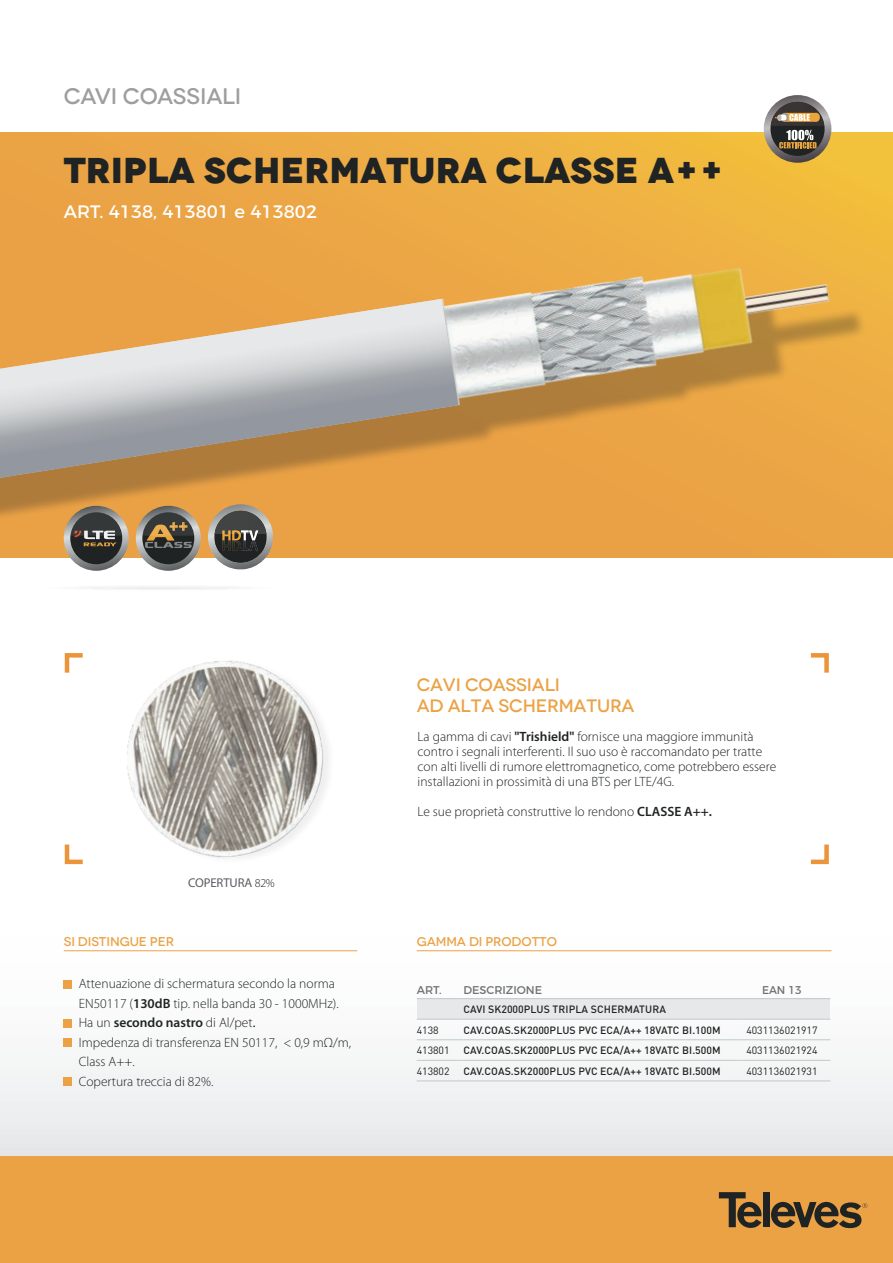
<style>
.page{position:relative;width:893px;height:1263px;background:#fff}
.page>*{position:absolute;margin:0;border:0;box-sizing:border-box;transform-origin:0 0}
.t1{font:800 expanded 36px "Novecento";color:#202323}
.t2{font:500 expanded 22.5px "Novecento";letter-spacing:-.015em;color:#9c9e9f}
.t3{font:500 expanded 18px/21.6px "Novecento";letter-spacing:-.01em;color:#eba245}
.t4{font:18px "Montserrat";color:#fff}
.t5{font:300 13.5px/19.5px "Myriad Pro";color:#202323}
.t6{font:500 expanded 12.75px "Novecento";letter-spacing:-.01em;color:#eba245}
.t7{font:12.75px "Myriad Pro";letter-spacing:-.01em;color:#5a5d62}
.t8{font:11.25px "Montserrat";color:#6f7172}
.t9{font:11.25px "Montserrat";color:#6f7172;scale:.95 1}
.t10{font:500 10.5px "DIN Pro";letter-spacing:.005em;color:#202323}
.t11{font:10.5px "DIN Pro";color:#202323}
.s1{font-weight:300;font-size:12px;color:#202323}
.s2{font-weight:600}
.s3{font-weight:400}
</style>
<div class="page">
<div style="left:0;top:857px;width:893px;height:300px;background:linear-gradient(to bottom,#fff,#ebeced)"></div>
<div style="left:0;top:1157px;width:893px;height:106px;background:#eba245"></div>
<svg style="left:719px;top:1192px;width:43px;height:36px"></svg>
<svg style="left:771px;top:1201px;width:96px;height:27px"></svg>
<div style="left:763px;top:1192px;width:6px;height:35px;background:#202323"></div>
<svg style="left:0;top:132px;width:893px;height:425px;background:#ecaa43"></svg>
<svg style="left:64px;top:653px;width:6px;height:20px"></svg>
<svg style="left:810px;top:653px;width:19px;height:20px"></svg>
<svg style="left:63px;top:844px;width:7px;height:22px"></svg>
<svg style="left:806px;top:844px;width:25px;height:22px"></svg>
<div style="left:64px;top:980px;width:8px;height:8px;background:#eba245"></div>
<div style="left:64px;top:1019px;width:8px;height:8px;background:#eba245"></div>
<div style="left:64px;top:1039px;width:8px;height:8px;background:#eba245"></div>
<div style="left:64px;top:1078px;width:8px;height:8px;background:#eba245"></div>
<hr style="left:64px;top:950px;width:293px;height:1px;background:#eba245">
<hr style="left:417px;top:950px;width:414px;height:1px;background:#eba245">
<img style="left:70px;top:653px;width:350px;height:251px">
<div style="left:42px;top:584px;width:234px;height:8px;background:#f8f8f8;border-radius:50%"></div>
<svg style="left:764px;top:95px;width:67px;height:68px"></svg>
<svg style="left:770px;top:102px;width:55px;height:54px"></svg>
<svg style="left:771px;top:102px;width:53px;height:46px;background:#716657"></svg>
<svg style="left:208px;top:531px;width:65px;height:38px;background:#78736a"></svg>
<svg style="left:64px;top:506px;width:65px;height:65px"></svg>
<div style="left:70px;top:512px;width:52px;height:52px;background:#202323;border-radius:50%"></div>
<svg style="left:136px;top:506px;width:65px;height:65px"></svg>
<div style="left:142px;top:512px;width:52px;height:52px;background:#202323;border-radius:50%"></div>
<svg style="left:142px;top:531px;width:52px;height:17px"></svg>
<svg style="left:70px;top:531px;width:52px;height:15px"></svg>
<div style="left:0;top:291px;width:866px;height:240px;background:#202323;opacity:.3"></div>
<img style="left:347px;top:238px;width:495px;height:182px">
<svg style="left:0;top:338px;width:458px;height:155px;background:#c6904c"></svg>
<svg style="left:0;top:299px;width:452px;height:155px;background:#c7b39b"></svg>
<div style="left:417px;top:999px;width:46px;height:20px;background:#e6e8ea"></div>
<div style="left:463px;top:999px;width:367px;height:20px;background:#e6e8ea"></div>
<hr style="left:417px;top:998px;width:46px;height:1px;background:#c4c8c7">
<hr style="left:417px;top:1019px;width:46px;height:1px;background:#c4c8c7">
<hr style="left:417px;top:1039px;width:46px;height:1px;background:#c4c8c7">
<hr style="left:417px;top:1060px;width:46px;height:1px;background:#c4c8c7">
<hr style="left:417px;top:1081px;width:46px;height:1px;background:#c4c8c7">
<hr style="left:463px;top:998px;width:277px;height:1px;background:#c4c8c7">
<hr style="left:463px;top:1019px;width:277px;height:1px;background:#c4c8c7">
<hr style="left:463px;top:1039px;width:277px;height:1px;background:#c4c8c7">
<hr style="left:463px;top:1060px;width:277px;height:1px;background:#c4c8c7">
<hr style="left:463px;top:1081px;width:277px;height:1px;background:#c4c8c7">
<hr style="left:740px;top:998px;width:90px;height:1px;background:#c4c8c7">
<hr style="left:740px;top:1019px;width:90px;height:1px;background:#c4c8c7">
<hr style="left:740px;top:1039px;width:90px;height:1px;background:#c4c8c7">
<hr style="left:740px;top:1060px;width:90px;height:1px;background:#c4c8c7">
<hr style="left:740px;top:1081px;width:90px;height:1px;background:#c4c8c7">
<h2 class="t2" style="left:64px;top:83px;width:179px">CAVI COASSIALI</h2>
<h1 class="t1" style="left:64px;top:147px;width:662px">TRIPLA SCHERMATURA CLASSE A++</h1>
<h3 class="t4" style="left:64px;top:197px;width:255px">ART. 4138, 413801 e 413802</h3>
<h3 class="t3" style="left:417px;top:674px;width:219px">CAVI COASSIALI<br>AD ALTA SCHERMATURA</h3>
<p class="t7" style="left:188px;top:875px;width:88px">COPERTURA <span class="s1">82%</span></p>
<p class="t5" style="left:418px;top:729px;width:360px;line-height:15px">La gamma di cavi <span class="s2">"Trishield"</span> fornisce una maggiore immunità contro i segnali interferenti. Il suo uso è raccomandato per tratte con alti livelli di rumore elettromagnetico, come potrebbero essere installazioni in prossimità di una BTS per LTE/4G.</p>
<p class="t5" style="left:418px;top:801px;width:296px">Le sue proprietà construttive lo rendono <span class="s2">CLASSE A++.</span></p>
<p class="t6" style="left:64px;top:934px;width:112px">SI DISTINGUE PER</p>
<p class="t6" style="left:417px;top:934px;width:142px">GAMMA DI PRODOTTO</p>
<p class="t5" style="left:79px;top:974px;width:274px">Attenuazione di schermatura secondo la norma EN50117 (<span class="s2">130dB</span> tip. nella banda 30 - 1000MHz).<br>Ha un <span class="s2">secondo nastro</span> di Al/pet<span class="s3">.<br></span>Impedenza di transferenza EN 50117, &lt; 0,9 mΩ/m, Class A++.<br>Copertura treccia di 82%.</p>
<p class="t8" style="left:417px;top:981px;width:26px">ART.</p>
<p class="t8" style="left:463px;top:981px;width:80px">DESCRIZIONE</p>
<p class="t9" style="left:762px;top:981px;width:43px">EAN 13</p>
<p class="t10" style="left:464px;top:1002px;width:204px">CAVI SK2000PLUS TRIPLA SCHERMATURA</p>
<p class="t11" style="left:417px;top:1023px;width:23px">4138</p>
<p class="t10" style="left:464px;top:1022px;width:259px">CAV.COAS.SK2000PLUS PVC ECA/A++ 18VATC BI.100M</p>
<p class="t11" style="left:746px;top:1023px;width:73px">4031136021917</p>
<p class="t11" style="left:417px;top:1044px;width:34px">413801</p>
<p class="t10" style="left:464px;top:1043px;width:259px">CAV.COAS.SK2000PLUS PVC ECA/A++ 18VATC BI.500M</p>
<p class="t11" style="left:746px;top:1044px;width:73px">4031136021924</p>
<p class="t11" style="left:417px;top:1064px;width:34px">413802</p>
<p class="t10" style="left:464px;top:1064px;width:259px">CAV.COAS.SK2000PLUS PVC ECA/A++ 18VATC BI.500M</p>
<p class="t11" style="left:746px;top:1064px;width:73px">4031136021931</p>
</div>
